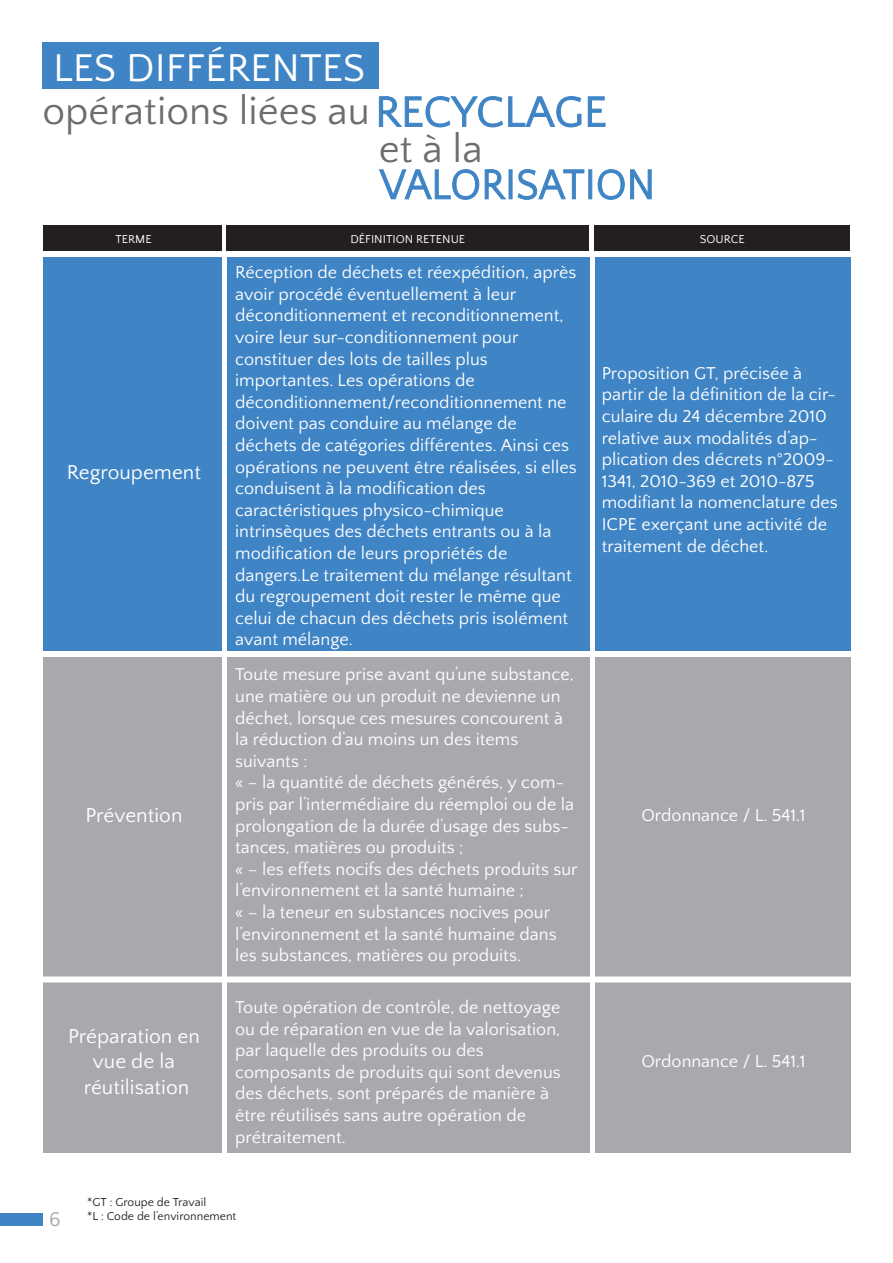
<style>
.page{position:relative;width:893px;height:1263px;background:#fff}
.page>*{position:absolute;margin:0;border:0;box-sizing:border-box;transform-origin:0 0}
.t1{font:40.5px "Quattrocento Sans";color:#6c6d70}
.t2{font:40.5px "Quattrocento Sans";color:#fff}
.t3{font:21px/25.2px "Quattrocento Sans";color:#fff;text-align:center}
.t4{font:21px "Quattrocento Sans";color:#a8a9ad}
.t5{font:18px/21.6px "Quattrocento Sans";color:#fff}
.t6{font:12px "Quattrocento Sans";color:#231f20}
.t7{font:12px "Quattrocento Sans";color:#fff}
</style>
<div class="page">
<div style="left:43px;top:258px;width:179px;height:393px;background:#3f84c5"></div>
<div style="left:595px;top:258px;width:255px;height:393px;background:#3f84c5"></div>
<div style="left:227px;top:258px;width:363px;height:393px;background:#3f84c5"></div>
<div style="left:43px;top:657px;width:179px;height:496px;background:#a8a9ad"></div>
<div style="left:595px;top:657px;width:255px;height:496px;background:#a8a9ad"></div>
<div style="left:227px;top:657px;width:363px;height:496px;background:#a8a9ad"></div>
<div style="left:30px;top:976px;width:829px;height:6px;background:#fff"></div>
<div style="left:43px;top:225px;width:178px;height:26px;background:#231f20"></div>
<div style="left:594px;top:225px;width:256px;height:26px;background:#231f20"></div>
<div style="left:226px;top:225px;width:363px;height:26px;background:#231f20"></div>
<div style="left:43px;top:43px;width:336px;height:46px;background:#3f84c5"></div>
<svg style="left:379px;top:169px;width:273px;height:31px"></svg>
<svg style="left:378px;top:96px;width:228px;height:32px"></svg>
<div style="left:0;top:1213px;width:43px;height:13px;background:#3f84c5"></div>
<p class="t2" style="left:53px;top:47px;width:314px">LES DIFFÉRENTES</p>
<p class="t1" style="left:43px;top:90px;width:329px">opérations liées au</p>
<p class="t1" style="left:379px;top:127px;width:105px">et à la</p>
<p class="t7" style="left:115px;top:233px;width:38px">TERME</p>
<p class="t7" style="left:350px;top:233px;width:116px">DÉFINITION RETENUE</p>
<p class="t7" style="left:700px;top:233px;width:47px">SOURCE</p>
<p class="t3" style="left:67px;top:460px;width:136px">Regroupement</p>
<p class="t3" style="left:85px;top:803px;width:98px">Prévention</p>
<p class="t3" style="left:68px;top:1024px;width:133px">Préparation en vue de la</p>
<p class="t3" style="left:84px;top:1075px;width:107px">réutilisation</p>
<p class="t5" style="left:235px;top:262px;width:343px">Réception de déchets et réexpédition, après avoir procédé éventuellement à leur déconditionnement et reconditionnement, voire leur sur-conditionnement pour constituer des lots de tailles plus</p>
<p class="t5" style="left:235px;top:370px;width:241px">importantes. Les opérations de</p>
<p class="t5" style="left:235px;top:392px;width:333px">déconditionnement/reconditionnement ne doivent pas conduire au mélange de</p>
<p class="t5" style="left:235px;top:435px;width:343px">déchets de catégories différentes. Ainsi ces opérations ne peuvent être réalisées, si elles conduisent à la modification des</p>
<p class="t5" style="left:235px;top:500px;width:270px">caractéristiques physico-chimique</p>
<p class="t5" style="left:235px;top:521px;width:318px">intrinsèques des déchets entrants ou à la modification de leurs propriétés de</p>
<p class="t5" style="left:235px;top:565px;width:338px">dangers.Le traitement du mélange résultant du regroupement doit rester le même que celui de chacun des déchets pris isolément avant mélange.</p>
<p class="t5" style="left:235px;top:664px;width:340px">Toute mesure prise avant qu’une substance, une matière ou un produit ne devienne un déchet, lorsque ces mesures concourent à la réduction d’au moins un des items</p>
<p class="t5" style="left:235px;top:751px;width:74px">suivants :</p>
<p class="t5" style="left:235px;top:772px;width:340px">« – la quantité de déchets générés, y com&shy;pris par l’intermédiaire du réemploi ou de la prolongation de la durée d’usage des subs&shy;tances, matières ou produits ;</p>
<p class="t5" style="left:235px;top:859px;width:344px">« – les effets nocifs des déchets produits sur l’environnement et la santé humaine ;</p>
<p class="t5" style="left:235px;top:902px;width:323px">« – la teneur en substances nocives pour l’environnement et la santé humaine dans les substances, matières ou produits.</p>
<p class="t5" style="left:235px;top:997px;width:327px;text-align:justify">Toute opération de contrôle, de nettoyage ou de réparation en vue de la valorisation, par laquelle des produits ou des</p>
<p class="t5" style="left:235px;top:1062px;width:327px">composants de produits qui sont devenus des déchets, sont préparés de manière à être réutilisés sans autre opération de</p>
<p class="t5" style="left:235px;top:1126px;width:112px">prétraitement.</p>
<p class="t4" style="left:49px;top:1208px;width:13px">6</p>
<p class="t6" style="left:87px;top:1196px;width:121px">*GT : Groupe de Travail</p>
<p class="t6" style="left:87px;top:1210px;width:151px">*L : Code de l’environnement</p>
<p class="t5" style="left:602px;top:363px;width:238px">Proposition GT, précisée à partir de la définition de la cir&shy;culaire du 24 décembre 2010 relative aux modalités d’ap&shy;plication des décrets n°2009-<br>1341, 2010-369 et 2010-875 modifiant la nomenclature des<br>ICPE exerçant une activité de traitement de déchet.</p>
<p class="t5" style="left:641px;top:805px;width:165px">Ordonnance / L. 541.1</p>
<p class="t5" style="left:641px;top:1051px;width:165px">Ordonnance / L. 541.1</p>
</div>
